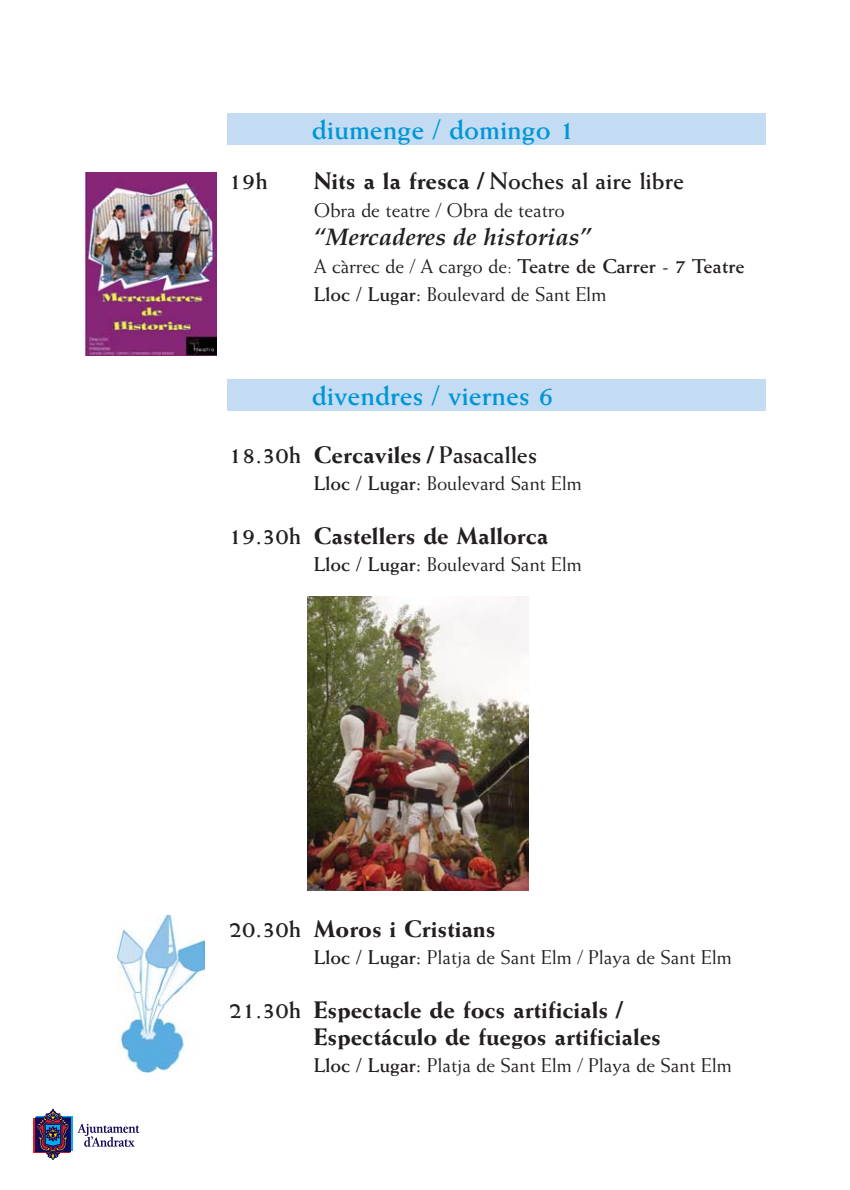
<style>
.page{position:relative;width:850px;height:1190px;background:#fff}
.page>*{position:absolute;margin:0;border:0;box-sizing:border-box;transform-origin:0 0}
.t1{font:700 28px "Weiss";color:#0096d6}
.t2{font:800 24px/27px "Weiss";color:#231f20}
.t3{font:700 24px "Weiss";color:#231f20}
.t4{font:24px "Palatino Bold Italic Os F";color:#231f20}
.t5{font:20px/28px "Weiss";letter-spacing:-.005em;color:#231f20}
.s1{font-weight:800}
.s2{font-weight:700}
</style>
<div class="page">
<div style="left:34px;top:1119px;width:36px;height:34px;background:#ed1c24"></div>
<div style="left:36px;top:1116px;width:36px;height:35px;background:#00aeef"></div>
<svg style="left:35px;top:1109px;width:36px;height:51px"></svg>
<svg style="left:78px;top:1124px;width:62px;height:23px"></svg>
<div style="left:227px;top:113px;width:538px;height:32px;background:#c4dcf3"></div>
<div style="left:227px;top:380px;width:538px;height:31px;background:#c4dcf3"></div>
<img style="left:85px;top:172px;width:131px;height:183px">
<img style="left:307px;top:597px;width:221px;height:293px">
<img style="left:118px;top:916px;width:86px;height:156px">
<h1 class="t1" style="left:312px;top:119px;width:265px">diumenge / domingo 1</h1>
<p class="t3" style="left:229px;top:172px;width:41px">19h</p>
<p class="t3" style="left:314px;top:172px;width:372px"><span class="s1">Nits a la fresca /</span> Noches al aire libre</p>
<p class="t5" style="left:314px;top:198px;width:253px">Obra de teatre / Obra de teatro</p>
<p class="t4" style="left:314px;top:228px;width:279px">“Mercaderes de historias”</p>
<p class="t5" style="left:314px;top:254px;width:432px">A càrrec de / A cargo de: <span class="s2">Teatre de Carrer - 7 Teatre<br>Lloc / Lugar:</span> Boulevard de Sant Elm</p>
<h1 class="t1" style="left:312px;top:385px;width:243px">divendres / viernes 6</h1>
<p class="t3" style="left:229px;top:446px;width:310px">18.30h <span class="s1">Cercaviles /</span> Pasacalles</p>
<p class="t5" style="left:314px;top:471px;width:270px"><span class="s2">Lloc / Lugar:</span> Boulevard Sant Elm</p>
<p class="t2" style="left:229px;top:524px;width:321px"><span class="s2">19.30h</span> Castellers de Mallorca</p>
<p class="t5" style="left:314px;top:552px;width:270px"><span class="s2">Lloc / Lugar:</span> Boulevard Sant Elm</p>
<p class="t2" style="left:229px;top:917px;width:268px"><span class="s2">20.30h</span> Moros i Cristians</p>
<p class="t5" style="left:314px;top:945px;width:420px"><span class="s2">Lloc / Lugar:</span> Platja de Sant Elm / Playa de Sant Elm</p>
<p class="t2" style="left:314px;top:998px;width:349px;text-indent:-85px"><span class="s2">21.30h</span> Espectacle de focs artificials /<br>Espectáculo de fuegos artificiales</p>
<p class="t5" style="left:314px;top:1053px;width:420px"><span class="s2">Lloc / Lugar:</span> Platja de Sant Elm / Playa de Sant Elm</p>
</div>
